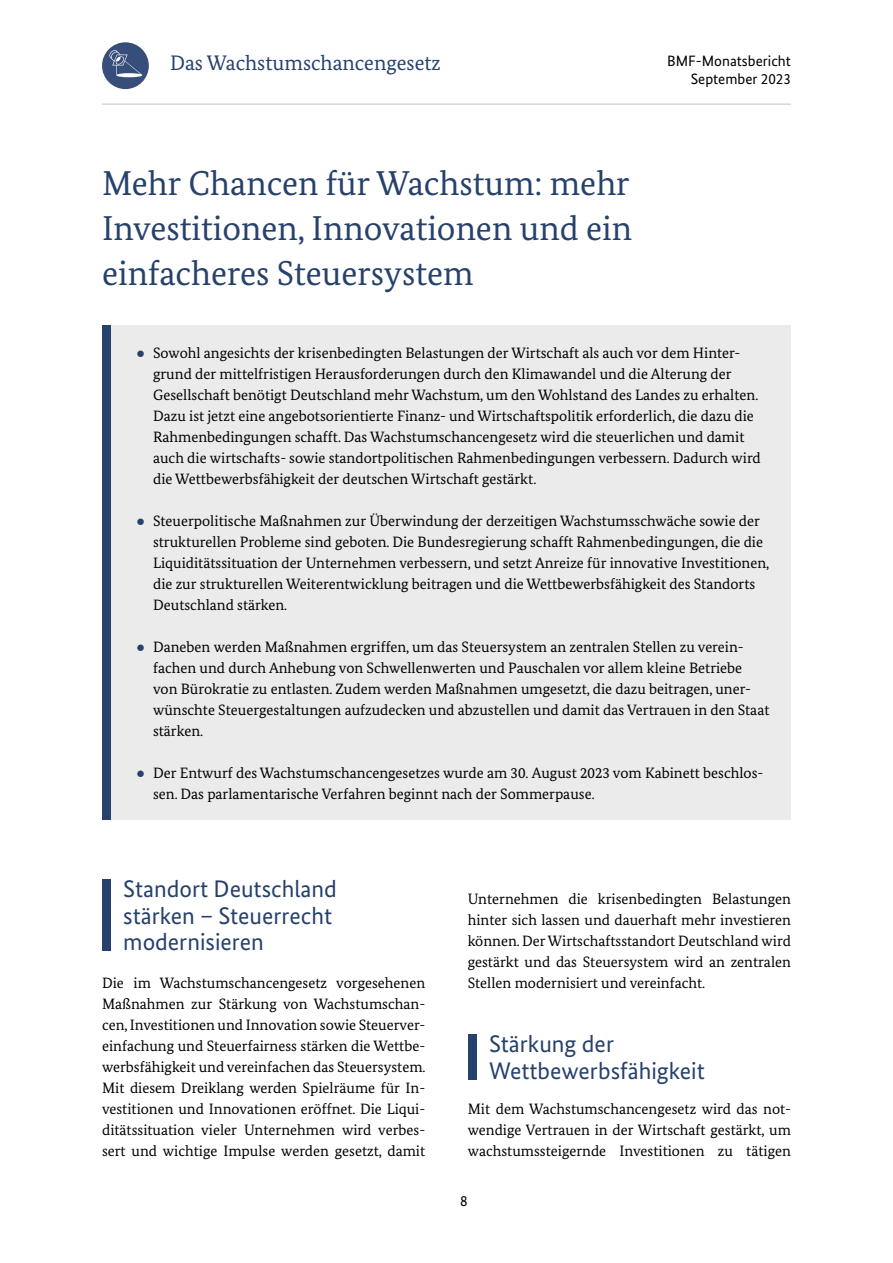
<style>
.page{position:relative;width:893px;height:1263px;background:#fff}
.page>*{position:absolute;margin:0;border:0;box-sizing:border-box;transform-origin:0 0}
.t1{font:34.5px/45px "Bundes Serif";color:#26416c;text-align:justify}
.Überschrift_zweite_Ebene{font:24px/26.2px "Bundes Sans";color:#26416c}
.t2{font:21px "Bundes Serif";color:#26416c}
.Bulletpoints_Teaser{font:15px/21px "Bundes Serif";color:#000}
.Zweispaltiger_Fließtext{font:15px/21px "Bundes Serif";color:#000;text-align:justify}
.t3{font:15px/18px "Bundes Sans";color:#000;text-align:right}
.s1{font-family:"Arial";color:#26416c}
</style>
<div class="page">
<hr style="left:102px;top:103px;width:689px;height:2px;background:#d6d6d6">
<div style="left:102px;top:325px;width:689px;height:179px;background:#ebebeb"></div>
<div style="left:102px;top:493px;width:689px;height:137px;background:#ebebeb"></div>
<div style="left:102px;top:619px;width:689px;height:137px;background:#ebebeb"></div>
<div style="left:102px;top:745px;width:689px;height:74px;background:#ebebeb"></div>
<div style="left:102px;top:879px;width:9px;height:72px;background:#26416c"></div>
<div style="left:468px;top:1034px;width:8px;height:45px;background:#26416c"></div>
<div style="left:102px;top:325px;width:9px;height:495px;background:#26416c"></div>
<div style="left:102px;top:42px;width:47px;height:47px;background:#374d7a;border-radius:50%"></div>
<svg style="left:109px;top:50px;width:33px;height:27px"></svg>
<h3 class="t2" style="left:170px;top:50px;width:272px">Das Wachstumschancengesetz</h3>
<p class="t3" style="left:667px;top:51px;width:125px">BMF-Monatsbericht<br>September 2023</p>
<h1 class="t1" style="left:102px;top:161px;width:532px">Mehr Chancen für Wachstum: mehr Investitionen, Innovationen und ein einfacheres Steuersystem</h1>
<p class="Bulletpoints_Teaser" style="left:153px;top:342px;width:609px;text-indent:-17px"><span class="s1">●</span> Sowohl angesichts der krisenbedingten Belastungen der Wirtschaft als auch vor dem Hinter&shy;grund der mittelfristigen Herausforderungen durch den Klimawandel und die Alterung der Gesellschaft benötigt Deutschland mehr Wachstum, um den Wohlstand des Landes zu erhalten.<br>Dazu ist jetzt eine angebotsorientierte Finanz- und Wirtschaftspolitik erforderlich, die dazu die Rahmenbedingungen schafft. Das Wachstumschancengesetz wird die steuerlichen und damit auch die wirtschafts- sowie standortpolitischen Rahmenbedingungen verbessern. Dadurch wird die Wettbewerbsfähigkeit der deutschen Wirtschaft gestärkt.</p>
<p class="Bulletpoints_Teaser" style="left:153px;top:510px;width:618px;text-indent:-17px"><span class="s1">●</span> Steuerpolitische Maßnahmen zur Überwindung der derzeitigen Wachstumsschwäche sowie der strukturellen Probleme sind geboten. Die Bundesregierung schafft Rahmenbedingungen, die die Liquiditätssituation der Unternehmen verbessern, und setzt Anreize für innovative Investitionen, die zur strukturellen Weiterentwicklung beitragen und die Wettbewerbsfähigkeit des Standorts Deutschland stärken.</p>
<p class="Bulletpoints_Teaser" style="left:153px;top:636px;width:618px;text-indent:-17px"><span class="s1">●</span> Daneben werden Maßnahmen ergriffen, um das Steuersystem an zentralen Stellen zu verein&shy;fachen und durch Anhebung von Schwellenwerten und Pauschalen vor allem kleine Betriebe von Bürokratie zu entlasten. Zudem werden Maßnahmen umgesetzt, die dazu beitragen, uner&shy;wünschte Steuergestaltungen aufzudecken und abzustellen und damit das Vertrauen in den Staat stärken.</p>
<p class="Bulletpoints_Teaser" style="left:153px;top:762px;width:612px;text-indent:-17px"><span class="s1">●</span> Der Entwurf des Wachstumschancengesetzes wurde am 30. August 2023 vom Kabinett beschlos&shy;sen. Das parlamentarische Verfahren beginnt nach der Sommerpause.</p>
<h2 class="Überschrift_zweite_Ebene" style="left:123px;top:876px;width:215px">Standort Deutschland stärken – Steuerrecht modernisieren</h2>
<p class="Zweispaltiger_Fließtext" style="left:102px;top:972px;width:325px">Die im Wachstumschancengesetz vorgesehenen Maßnahmen zur Stärkung von Wachstumschan&shy;cen, Investitionen und Innovation sowie Steuerver&shy;einfachung und Steuerfairness stärken die Wettbe&shy;werbsfähigkeit und vereinfachen das Steuersystem.<br>Mit diesem Dreiklang werden Spielräume für In&shy;vestitionen und Innovationen eröffnet. Die Liqui&shy;ditätssituation vieler Unternehmen wird verbes&shy;sert und wichtige Impulse werden gesetzt, damit</p>
<p class="Zweispaltiger_Fließtext" style="left:468px;top:888px;width:325px">Unternehmen die krisenbedingten Belastungen hinter sich lassen und dauerhaft mehr investieren können. Der Wirtschaftsstandort Deutschland wird gestärkt und das Steuersystem wird an zentralen Stellen modernisiert und vereinfacht.</p>
<h3 class="Überschrift_zweite_Ebene" style="left:489px;top:1031px;width:217px">Stärkung der<br>Wettbewerbsfähigkeit</h3>
<p class="Zweispaltiger_Fließtext" style="left:468px;top:1098px;width:325px">Mit dem Wachstumschancengesetz wird das not&shy;wendige Vertrauen in der Wirtschaft gestärkt, um wachstumssteigernde Investitionen zu tätigen</p>
<p class="t3" style="left:460px;top:1192px;width:9px">8</p>
</div>
